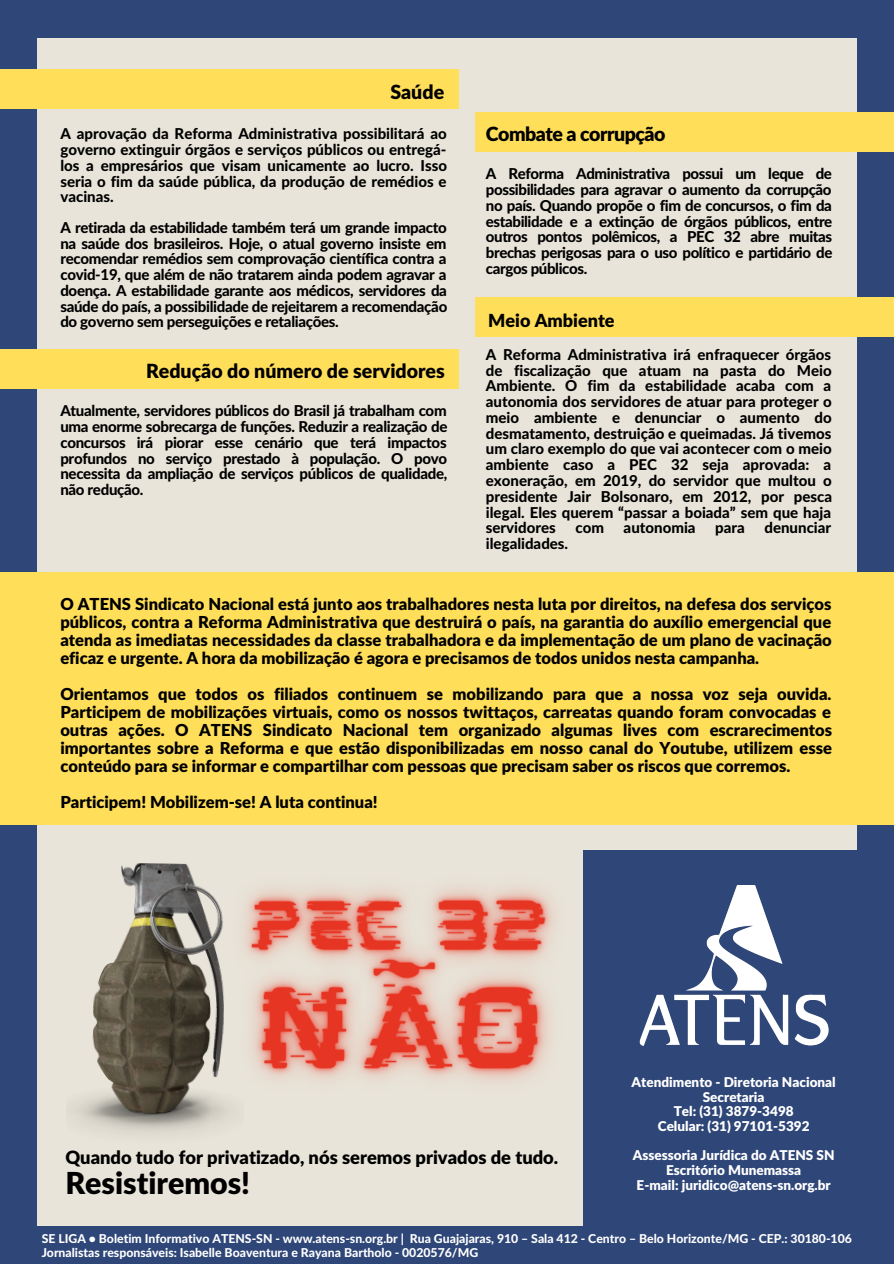
<style>
.page{position:relative;width:894px;height:1264px;background:#fff}
.page>*{position:absolute;margin:0;border:0;box-sizing:border-box;transform-origin:0 0}
.t1{font:900 30.3px "Lato Latin";color:#000}
.t2{font:900 19.5px "Lato Latin";color:#000}
.t3{font:900 19.5px "Lato Latin";letter-spacing:-.025em;color:#000}
.t4{font:900 18.3px "Lato Latin";color:#000}
.t5{font:900 18px "Lato Latin";color:#000}
.t6{font:900 16.5px/18px "Lato Latin";color:#000;text-align:justify}
.t7{font:800 15px/15.8px "Lato Latin";letter-spacing:-.02em;color:#000;text-align:justify}
.t8{font:800 15px "Lato Latin";color:#000}
.t9{font:900 13.5px "Lato Latin";color:#fff}
.t10{font:800 12.3px "Lato Latin";color:#fff}
</style>
<div class="page">
<div style="left:0;top:0;width:893px;height:1263px;background:#2f4678"></div>
<div style="left:37px;top:38px;width:819px;height:1187px;background:#e8e4d9"></div>
<div style="left:0;top:572px;width:893px;height:252px;background:#ffde59"></div>
<div style="left:475px;top:112px;width:418px;height:39px;background:#ffde59"></div>
<div style="left:0;top:69px;width:459px;height:40px;background:#ffde59"></div>
<div style="left:583px;top:850px;width:310px;height:413px;background:#2f4678"></div>
<img style="left:639px;top:885px;width:189px;height:160px">
<img style="left:247px;top:824px;width:139px;height:1px">
<img style="left:249px;top:888px;width:305px;height:194px">
<img style="left:73px;top:863px;width:176px;height:270px">
<div style="left:0;top:349px;width:459px;height:40px;background:#ffde59"></div>
<div style="left:475px;top:296px;width:418px;height:40px;background:#ffde59"></div>
<p class="t2" style="left:390px;top:83px;width:55px">Saúde</p>
<p class="t7" style="left:60px;top:127px;width:388px">A aprovação da Reforma Administrativa possibilitará ao governo extinguir órgãos e serviços públicos ou entregá&shy;los a empresários que visam unicamente ao lucro. Isso seria o fim da saúde pública, da produção de remédios e vacinas.</p>
<p class="t7" style="left:60px;top:220px;width:388px">A retirada da estabilidade também terá um grande impacto na saúde dos brasileiros. Hoje, o atual governo insiste em recomendar remédios sem comprovação científica contra a covid-19, que além de não tratarem ainda podem agravar a doença. A estabilidade garante aos médicos, servidores da saúde do país, a possibilidade de rejeitarem a recomendação do governo sem perseguições e retaliações.</p>
<p class="t2" style="left:146px;top:362px;width:300px">Redução do número de servidores</p>
<p class="t7" style="left:60px;top:404px;width:388px">Atualmente, servidores públicos do Brasil já trabalham com uma enorme sobrecarga de funções. Reduzir a realização de concursos irá piorar esse cenário que terá impactos profundos no serviço prestado à população. O povo necessita da ampliação de serviços públicos de qualidade, não redução.</p>
<p class="t3" style="left:486px;top:125px;width:181px">Combate a corrupção</p>
<p class="t7" style="left:486px;top:167px;width:348px">A Reforma Administrativa possui um leque de possibilidades para agravar o aumento da corrupção no país. Quando propõe o fim de concursos, o fim da estabilidade e a extinção de órgãos públicos, entre outros pontos polêmicos, a PEC 32 abre muitas brechas perigosas para o uso político e partidário de cargos públicos.</p>
<p class="t5" style="left:488px;top:312px;width:128px">Meio Ambiente</p>
<p class="t7" style="left:486px;top:347px;width:347px">A Reforma Administrativa irá enfraquecer órgãos de fiscalização que atuam na pasta do Meio Ambiente. O fim da estabilidade acaba com a autonomia dos servidores de atuar para proteger o meio ambiente e denunciar o aumento do desmatamento, destruição e queimadas. Já tivemos um claro exemplo do que vai acontecer com o meio ambiente caso a PEC 32 seja aprovada: a exoneração, em 2019, do servidor que multou o presidente Jair Bolsonaro, em 2012, por pesca ilegal. Eles querem “passar a boiada” sem que haja servidores</p>
<p class="t7" style="left:575px;top:521px;width:30px">com</p>
<p class="t8" style="left:623px;top:521px;width:73px">autonomia</p>
<p class="t7" style="left:715px;top:521px;width:31px">para</p>
<p class="t8" style="left:764px;top:521px;width:68px">denunciar</p>
<p class="t8" style="left:486px;top:537px;width:84px">ilegalidades.</p>
<p class="t6" style="left:60px;top:596px;width:772px">O ATENS Sindicato Nacional está junto aos trabalhadores nesta luta por direitos, na defesa dos serviços públicos, contra a Reforma Administrativa que destruirá o país, na garantia do auxílio emergencial que atenda as imediatas necessidades da classe trabalhadora e da implementação de um plano de vacinação eficaz e urgente. A hora da mobilização é agora e precisamos de todos unidos nesta campanha.</p>
<p class="t6" style="left:60px;top:686px;width:773px">Orientamos que todos os filiados continuem se mobilizando para que a nossa voz seja ouvida.<br>Participem de mobilizações virtuais, como os nossos twittaços, carreatas quando foram convocadas e outras ações. O ATENS Sindicato Nacional tem organizado algumas lives com escrarecimentos importantes sobre a Reforma e que estão disponibilizadas em nosso canal do Youtube, utilizem esse conteúdo para se informar e compartilhar com pessoas que precisam saber os riscos que corremos.</p>
<p class="t6" style="left:60px;top:794px;width:319px">Participem! Mobilizem-se! A luta continua!</p>
<p class="t4" style="left:65px;top:1148px;width:494px">Quando tudo for privatizado, nós seremos privados de tudo.</p>
<p class="t1" style="left:65px;top:1169px;width:186px">Resistiremos!</p>
<p class="t9" style="left:631px;top:1076px;width:205px">Atendimento - Diretoria Nacional</p>
<p class="t9" style="left:702px;top:1090px;width:63px">Secretaria</p>
<p class="t9" style="left:673px;top:1105px;width:121px">Tel: (31) 3879-3498</p>
<p class="t9" style="left:657px;top:1120px;width:153px">Celular: (31) 97101-5392</p>
<p class="t9" style="left:632px;top:1149px;width:203px">Assessoria Jurídica do ATENS SN</p>
<p class="t9" style="left:666px;top:1164px;width:137px">Escritório Munemassa</p>
<p class="t9" style="left:636px;top:1178px;width:196px">E-mail: juridico@atens-sn.org.br</p>
<p class="t10" style="left:42px;top:1233px;width:811px">SE LIGA • Boletim Informativo ATENS-SN - www.atens-sn.org.br | Rua Guajajaras, 910 – Sala 412 - Centro – Belo Horizonte/MG - CEP.: 30180-106</p>
<p class="t10" style="left:42px;top:1246px;width:438px">Jornalistas responsáveis: Isabelle Boaventura e Rayana Bartholo - 0020576/MG</p>
</div>
